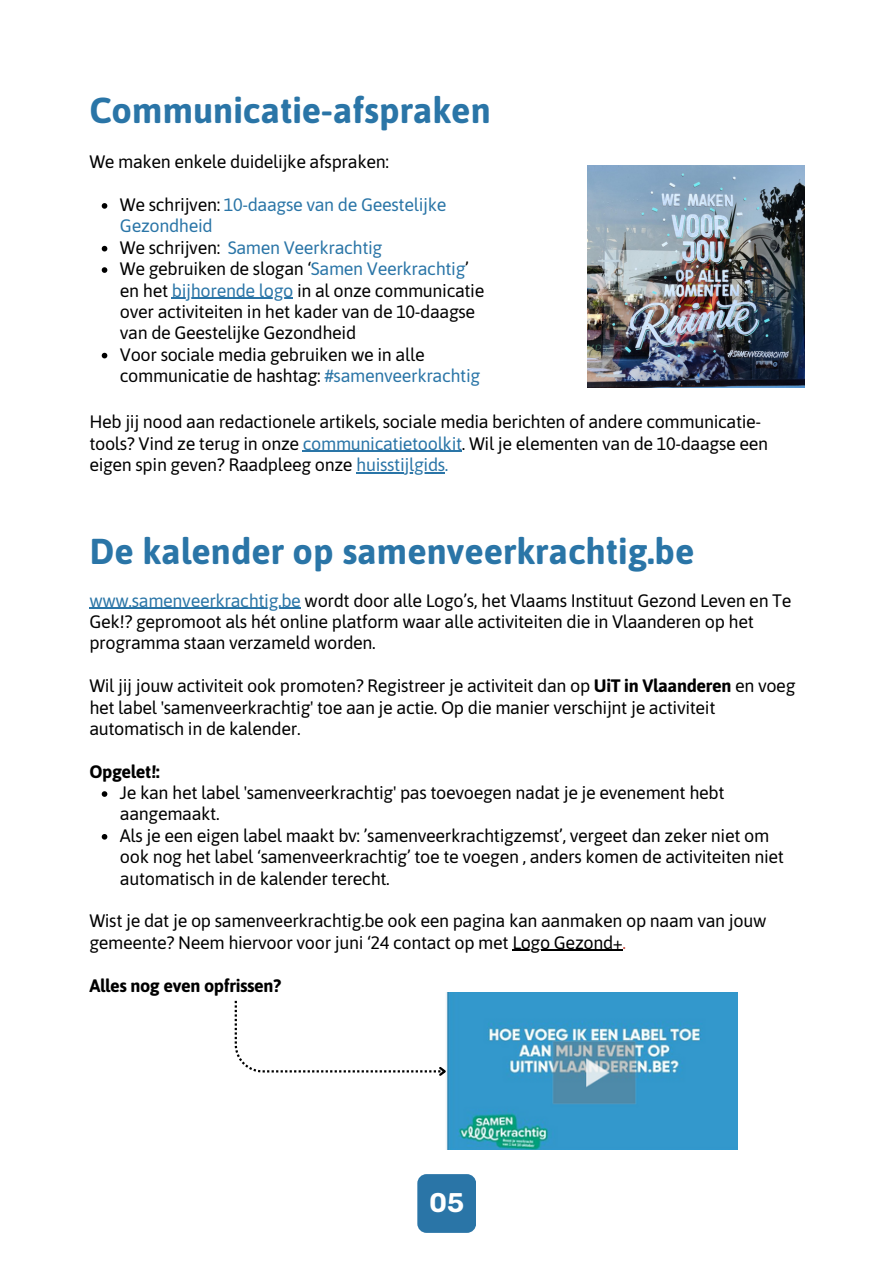
<style>
.page{position:relative;width:893px;height:1264px;background:#fff}
.page>*{position:absolute;margin:0;border:0;box-sizing:border-box;transform-origin:0 0}
.t1{font:700 36px "Asap";color:#2a75a7}
.t2{font:600 27px "Rubik";color:#fff}
.t3{font:18px/21.3px "Asap";letter-spacing:-.02em;color:#000}
.t4{font:700 18px "Asap";letter-spacing:-.02em;color:#000}
.s1{color:#2a75a7}
.s2{font-weight:700}
.s3{color:#c94736}
</style>
<div class="page">
<img style="left:446px;top:992px;width:291px;height:157px">
<hr style="left:89px;top:607px;width:43px;height:2px;background:#2a75a7">
<hr style="left:132px;top:607px;width:168px;height:2px;background:#2a75a7">
<svg style="left:102px;top:791px;width:5px;height:5px"></svg>
<svg style="left:102px;top:834px;width:5px;height:5px"></svg>
<hr style="left:512px;top:949px;width:110px;height:2px;background:#000">
<div style="left:417px;top:1174px;width:59px;height:58px;background:#2a75a7;border-radius:9px"></div>
<img style="left:587px;top:166px;width:217px;height:221px">
<svg style="left:102px;top:203px;width:5px;height:6px"></svg>
<svg style="left:102px;top:246px;width:5px;height:5px"></svg>
<svg style="left:102px;top:267px;width:5px;height:6px"></svg>
<hr style="left:172px;top:297px;width:121px;height:2px;background:#2a75a7">
<svg style="left:102px;top:353px;width:5px;height:5px"></svg>
<hr style="left:303px;top:450px;width:159px;height:2px;background:#2a75a7">
<hr style="left:356px;top:472px;width:89px;height:1px;background:#2a75a7">
<svg style="left:235px;top:1000px;width:213px;height:77px"></svg>
<h1 class="t1" style="left:89px;top:89px;width:403px">Communicatie-afspraken</h1>
<p class="t3" style="left:89px;top:151px;width:301px">We maken enkele duidelijke afspraken:</p>
<p class="t3" style="left:120px;top:194px;width:366px">We schrijven: <span class="s1">10-daagse van de Geestelijke Gezondheid<br></span>We schrijven: <span class="s1">Samen Veerkrachtig<br></span>We gebruiken de slogan ‘<span class="s1">Samen Veerkrachtig</span>’ en het <span class="s1">bijhorende logo</span> in al onze communicatie over activiteiten in het kader van de 10-daagse van de Geestelijke Gezondheid<br>Voor sociale media gebruiken we in alle communicatie de hashtag: <span class="s1">#samenveerkrachtig</span></p>
<p class="t3" style="left:89px;top:411px;width:680px">Heb jij nood aan redactionele artikels, sociale media berichten of andere communicatie&shy;tools? Vind ze terug in onze <span class="s1">communicatietoolkit</span>. Wil je elementen van de 10-daagse een eigen spin geven? Raadpleeg onze <span class="s1">huisstijlgids.</span></p>
<h1 class="t1" style="left:89px;top:530px;width:606px">De kalender op samenveerkrachtig.be</h1>
<p class="t3" style="left:89px;top:589px;width:703px"><span class="s1">www.samenveerkrachtig.be</span> wordt door alle Logo’s, het Vlaams Instituut Gezond Leven en Te<br>Gek!? gepromoot als hét online platform waar alle activiteiten die in Vlaanderen op het programma staan verzameld worden.</p>
<p class="t3" style="left:89px;top:675px;width:707px">Wil jij jouw activiteit ook promoten? Registreer je activiteit dan op <span class="s2">UiT in Vlaanderen</span> en voeg het label 'samenveerkrachtig' toe aan je actie. Op die manier verschijnt je activiteit automatisch in de kalender.</p>
<p class="t4" style="left:89px;top:761px;width:72px">Opgelet!:</p>
<p class="t3" style="left:120px;top:782px;width:665px">Je kan het label 'samenveerkrachtig' pas toevoegen nadat je je evenement hebt aangemaakt.<br>Als je een eigen label maakt bv: ’samenveerkrachtigzemst’, vergeet dan zeker niet om ook nog het label ‘samenveerkrachtig’ toe te voegen , anders komen de activiteiten niet automatisch in de kalender terecht.</p>
<p class="t3" style="left:89px;top:910px;width:678px">Wist je dat je op samenveerkrachtig.be ook een pagina kan aanmaken op naam van jouw gemeente? Neem hiervoor voor juni ‘24 contact op met Logo Gezond+<span class="s3">.</span></p>
<p class="t4" style="left:89px;top:974px;width:193px">Alles nog even opfrissen?</p>
<h2 class="t2" style="left:429px;top:1187px;width:37px">05</h2>
</div>
